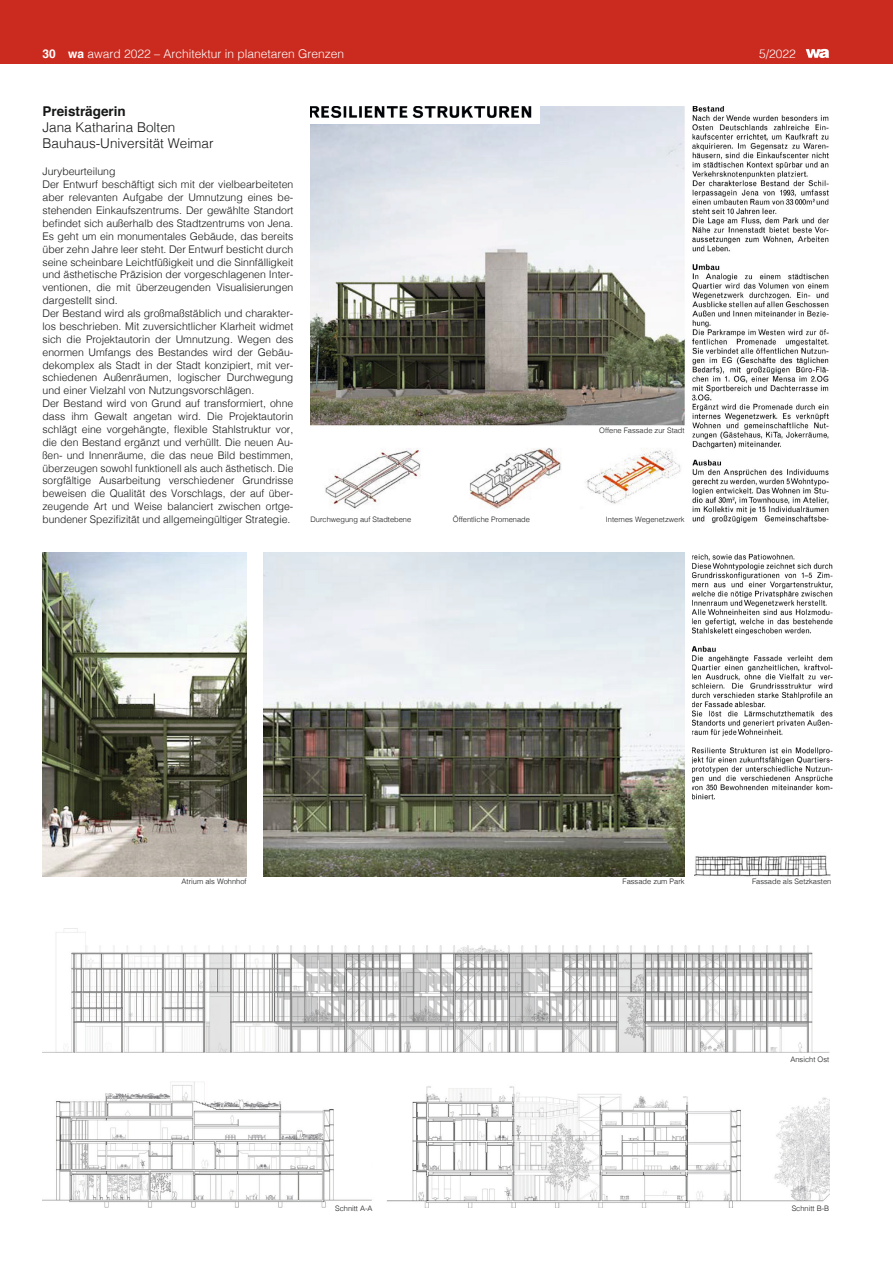
<style>
.page{position:relative;width:893px;height:1263px;background:#fff}
.page>*{position:absolute;margin:0;border:0;box-sizing:border-box;transform-origin:0 0}
.t1{font:300 13.5px/15.9px "Helvetica";color:#151616}
.t2{font:700 13.5px "Helvetica";color:#151616}
.t3{font:300 12px "Helvetica";color:#fff}
.t4{font:300 10.5px/12.9px "Helvetica";color:#151616}
.t5{font:300 7.5px "Helvetica";color:#151616}
.s1{font-weight:700}
</style>
<div class="page">
<div style="left:0;top:0;width:893px;height:64px;background:#cb2b1e"></div>
<svg style="left:806px;top:49px;width:23px;height:9px"></svg>
<img style="left:310px;top:106px;width:519px;height:417px">
<img style="left:43px;top:553px;width:204px;height:323px">
<img style="left:264px;top:553px;width:421px;height:323px">
<img style="left:43px;top:1081px;width:786px;height:127px">
<img style="left:43px;top:928px;width:786px;height:125px">
<img style="left:694px;top:855px;width:137px;height:22px">
<img style="left:692px;top:553px;width:140px;height:246px">
<div style="left:310px;top:106px;width:230px;height:17px;background:#fff"></div>
<img style="left:310px;top:106px;width:222px;height:12px">
<p class="t3" style="left:43px;top:43px;width:303px"><span class="s1">30 wa</span> award 2022 – Architektur in planetaren Grenzen</p>
<p class="t3" style="left:759px;top:44px;width:38px">5/2022</p>
<p class="t2" style="left:43px;top:101px;width:85px">Preisträgerin</p>
<p class="t1" style="left:43px;top:119px;width:173px">Jana Katharina Bolten<br>Bauhaus-Universität Weimar</p>
<p class="t4" style="left:43px;top:164px;width:252px">Jurybeurteilung<br>Der Entwurf beschäftigt sich mit der vielbearbeiteten aber relevanten Aufgabe der Umnutzung eines be&shy;stehenden Einkaufszentrums. Der gewählte Standort befindet sich außerhalb des Stadtzentrums von Jena.<br>Es geht um ein monumentales Gebäude, das bereits über zehn Jahre leer steht. Der Entwurf besticht durch seine scheinbare Leichtfüßigkeit und die Sinnfälligkeit und ästhetische Präzision der vorgeschlagenen Inter&shy;ventionen, die mit überzeugenden Visualisierungen dargestellt sind.<br>Der Bestand wird als großmaßstäblich und charakter&shy;los beschrieben. Mit zuversichtlicher Klarheit widmet sich die Projektautorin der Umnutzung. Wegen des enormen Umfangs des Bestandes wird der Gebäu&shy;dekomplex als Stadt in der Stadt konzipiert, mit ver&shy;schiedenen Außenräumen, logischer Durchwegung und einer Vielzahl von Nutzungsvorschlägen.<br>Der Bestand wird von Grund auf transformiert, ohne dass ihm Gewalt angetan wird. Die Projektautorin schlägt eine vorgehängte, flexible Stahlstruktur vor, die den Bestand ergänzt und verhüllt. Die neuen Au&shy;ßen- und Innenräume, die das neue Bild bestimmen, überzeugen sowohl funktionell als auch ästhetisch. Die sorgfältige Ausarbeitung verschiedener Grundrisse beweisen die Qualität des Vorschlags, der auf über&shy;zeugende Art und Weise balanciert zwischen ortge&shy;bundener Spezifizität und allgemeingültiger Strategie.</p>
<p class="t5" style="left:599px;top:424px;width:87px">Offene Fassade zur Stadt</p>
<p class="t5" style="left:310px;top:513px;width:102px">Durchwegung auf Stadtebene</p>
<p class="t5" style="left:453px;top:513px;width:79px">Öffentliche Promenade</p>
<p class="t5" style="left:606px;top:513px;width:80px">Internes Wegenetzwerk</p>
<p class="t5" style="left:182px;top:874px;width:67px">Atrium als Wohnhof</p>
<p class="t5" style="left:622px;top:874px;width:64px">Fassade zum Park</p>
<p class="t5" style="left:752px;top:874px;width:81px">Fassade als Setzkasten</p>
<p class="t5" style="left:790px;top:1053px;width:40px">Ansicht Ost</p>
<p class="t5" style="left:335px;top:1202px;width:39px">Schnitt A-A</p>
<p class="t5" style="left:792px;top:1202px;width:39px">Schnitt B-B</p>
</div>
